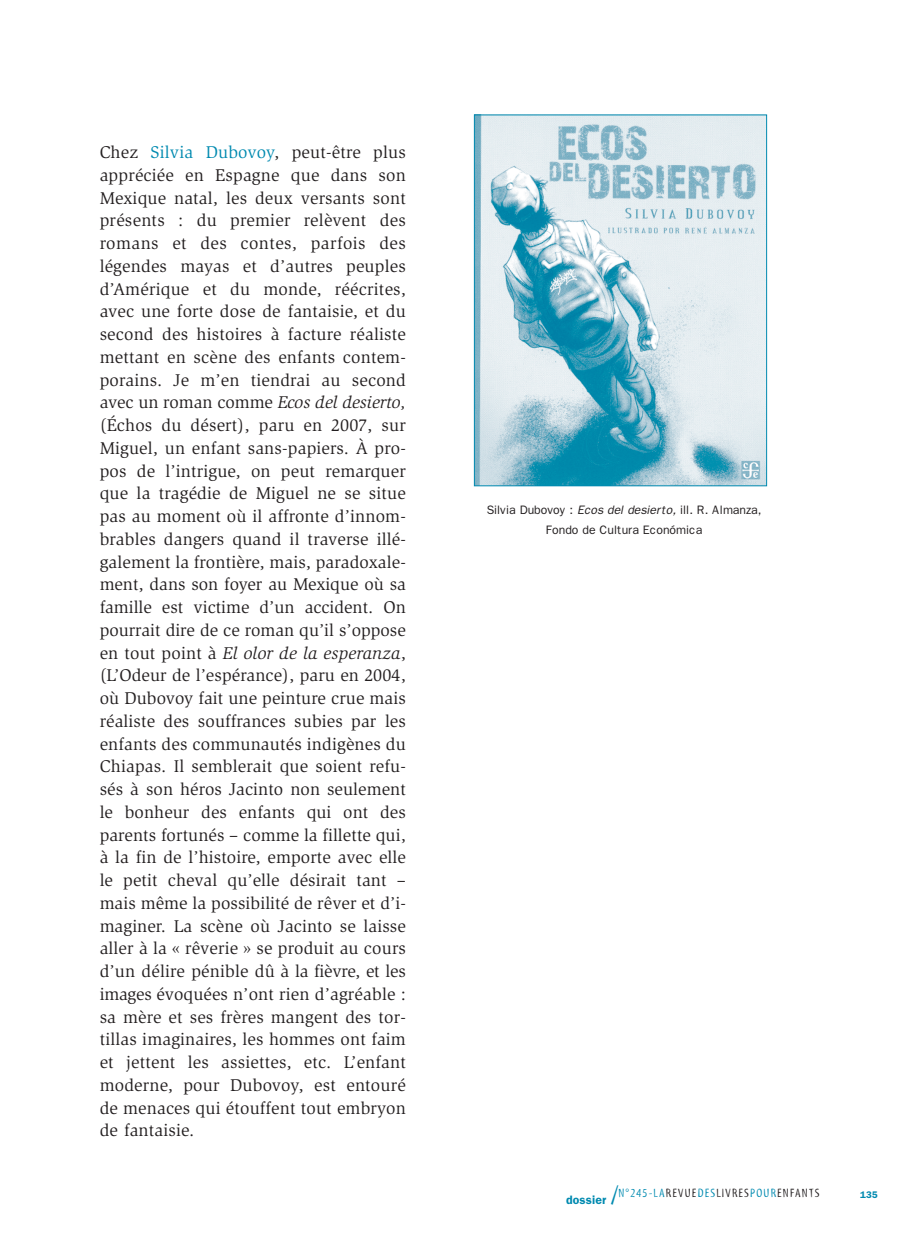
<style>
.page{position:relative;width:919px;height:1241px;background:#fff}
.page>*{position:absolute;margin:0;border:0;box-sizing:border-box;transform-origin:0 0}
.t1{font:17.5px/22.8px "Slimbach";letter-spacing:.01em;color:#231f20;text-align:justify}
.t2{font:12.25px/19.2px "Franklin Gothic";letter-spacing:-.005em;color:#231f20;text-align:center}
.t3{font:12.25px "Myriad Tilt";letter-spacing:.1em;color:#231f20}
.t4{font:600 9.62px "Franklin Gothic";color:#008ab0}
.s1{color:#008ab0}
.s2{font-style:italic}
.s3{font-family:"Franklin Gothic";font-weight:600;color:#008ab0}
.s4{font-size:26.25px;color:#008ab0}
</style>
<div class="page">
<img style="left:476px;top:117px;width:289px;height:367px">
<div style="left:474px;top:115px;width:293px;height:371px;border:1px solid #008ab0"></div>
<p class="t1" style="left:100px;top:142px;width:308px">Chez <span class="s1">Silvia Dubovoy</span>, peut-être plus appréciée en Espagne que dans son Mexique natal, les deux versants sont présents : du premier relèvent des romans et des contes, parfois des légendes mayas et d’autres peuples d’Amérique et du monde, réécrites, avec une forte dose de fantaisie, et du second des histoires à facture réaliste mettant en scène des enfants contem&shy;porains. Je m’en tiendrai au second avec un roman comme <span class="s2">Ecos del desierto, </span>(Échos du désert), paru en 2007, sur Miguel, un enfant sans-papiers. À pro&shy;pos de l’intrigue, on peut remarquer que la tragédie de Miguel ne se situe pas au moment où il affronte d’innom&shy;brables dangers quand il traverse illé&shy;galement la frontière, mais, paradoxale&shy;ment, dans son foyer au Mexique où sa famille est victime d’un accident. On pourrait dire de ce roman qu’il s’oppose en tout point à <span class="s2">El olor de la esperanza</span>, (L’Odeur de l’espérance), paru en 2004, où Dubovoy fait une peinture crue mais réaliste des souffrances subies par les enfants des communautés indigènes du Chiapas. Il semblerait que soient refu&shy;sés à son héros Jacinto non seulement le bonheur des enfants qui ont des parents fortunés – comme la fillette qui, à la fin de l’histoire, emporte avec elle le petit cheval qu’elle désirait tant – mais même la possibilité de rêver et d’i&shy;maginer. La scène où Jacinto se laisse aller à la « rêverie » se produit au cours d’un délire pénible dû à la fièvre, et les images évoquées n’ont rien d’agréable : sa mère et ses frères mangent des tor&shy;tillas imaginaires, les hommes ont faim et jettent les assiettes, etc. L’enfant moderne, pour Dubovoy, est entouré de menaces qui étouffent tout embryon de fantaisie.</p>
<p class="t2" style="left:487px;top:502px;width:276px">Silvia Dubovoy : <span class="s2">Ecos del desierto,</span> ill. R. Almanza,<br>Fondo de Cultura Económica</p>
<p class="t3" style="left:566px;top:1189px;width:255px"><span class="s3">dossier</span> <span class="s4">/</span><span class="s1">N°245-LA</span>REVUE<span class="s1">DES</span>LIVRES<span class="s1">POUR</span>ENFANTS</p>
<p class="t4" style="left:860px;top:1191px;width:19px">135</p>
</div>
